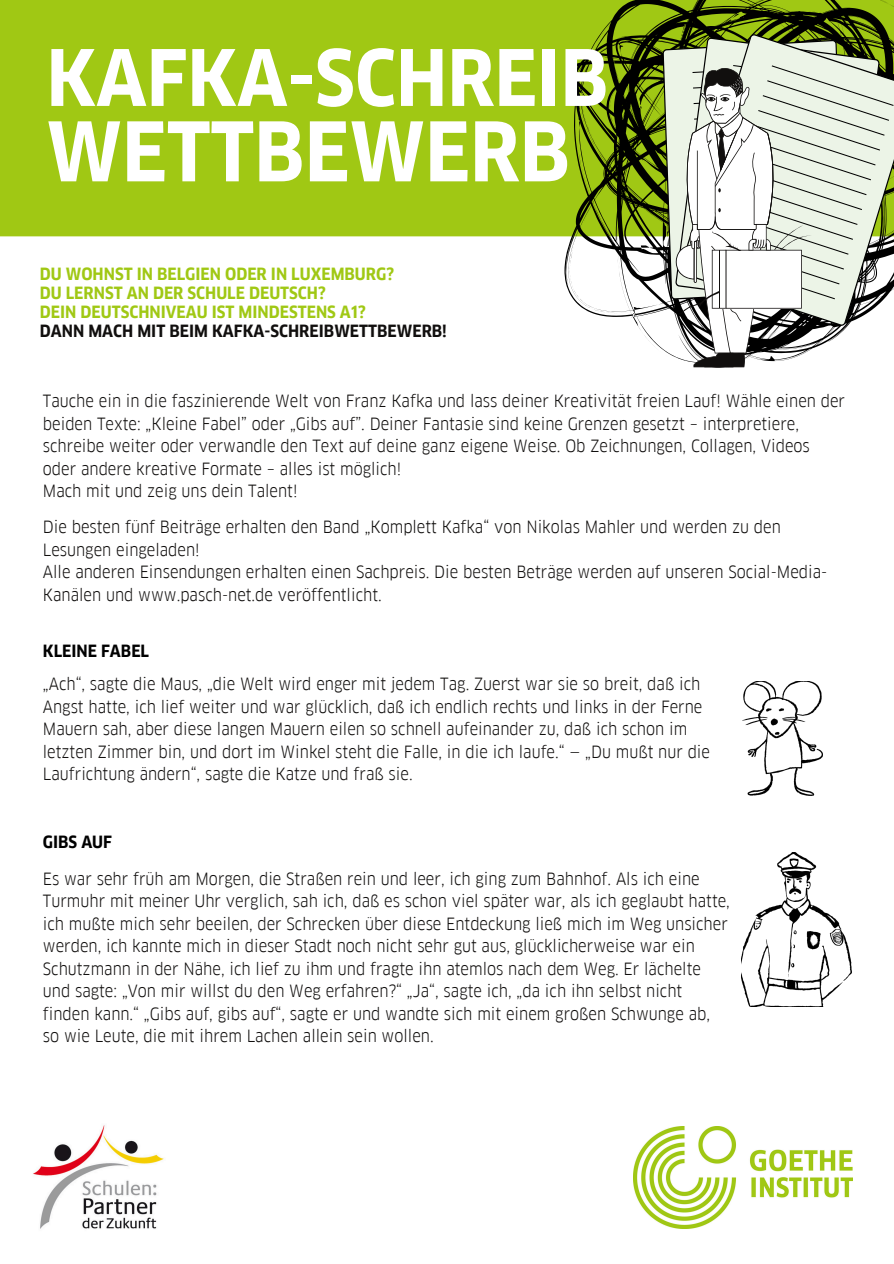
<style>
.page{position:relative;width:894px;height:1264px;background:#fff}
.page>*{position:absolute;margin:0;border:0;box-sizing:border-box;transform-origin:0 0}
.t1{font:700 79.95px "Goethe FF Clan";color:#fff}
.t2{font:700 75.9px "Goethe FF Clan";color:#fff}
.t3{font:16.5px/22.5px "Goethe FF Clan";color:#110f0e}
.t4{font:700 16.5px/19.2px "Goethe FF Clan";color:#a0c814}
.t5{font:700 16.5px "Goethe FF Clan";color:#000}
.s1{color:#110f0e}
</style>
<div class="page">
<div style="left:0;top:0;width:893px;height:1263px;background:#a0c814"></div>
<div style="left:0;top:236px;width:893px;height:1027px;background:#fff"></div>
<img style="left:742px;top:681px;width:80px;height:114px">
<img style="left:740px;top:852px;width:111px;height:154px">
<img style="left:633px;top:1126px;width:218px;height:102px">
<svg style="left:564px;top:0;width:329px;height:368px"></svg>
<svg style="left:661px;top:39px;width:12px;height:262px;background:#939d78"></svg>
<svg style="left:677px;top:32px;width:216px;height:33px;background:#97a279"></svg>
<svg style="left:675px;top:65px;width:218px;height:302px;background:#d0d4cd"></svg>
<img style="left:27px;top:1120px;width:142px;height:113px">
<p class="t2" style="left:46px;top:31px;width:563px">KAFKA-SCHREIB</p>
<p class="t1" style="left:46px;top:102px;width:525px">WETTBEWERB</p>
<p class="t4" style="left:40px;top:264px;width:408px">DU WOHNST IN BELGIEN ODER IN LUXEMBURG?<br>DU LERNST AN DER SCHULE DEUTSCH?<br>DEIN DEUTSCHNIVEAU IST MINDESTENS A1?<br><span class="s1">DANN MACH MIT BEIM KAFKA-SCHREIBWETTBEWERB!</span></p>
<h2 class="t3" style="left:43px;top:390px;width:803px">Tauche ein in die faszinierende Welt von Franz Kafka und lass deiner Kreativität freien Lauf! Wähle einen der beiden Texte: „Kleine Fabel” oder „Gibs auf”. Deiner Fantasie sind keine Grenzen gesetzt – interpretiere, schreibe weiter oder verwandle den Text auf deine ganz eigene Weise. Ob Zeichnungen, Collagen, Videos oder andere kreative Formate – alles ist möglich!</h2>
<p class="t3" style="left:43px;top:480px;width:256px">Mach mit und zeig uns dein Talent!</p>
<p class="t3" style="left:43px;top:516px;width:739px">Die besten fünf Beiträge erhalten den Band „Komplett Kafka“ von Nikolas Mahler und werden zu den<br>Lesungen eingeladen!</p>
<h2 class="t3" style="left:43px;top:561px;width:785px">Alle anderen Einsendungen erhalten einen Sachpreis. Die besten Beträge werden auf unseren Social-Media-<br>Kanälen und www.pasch-net.de veröffentlicht.</h2>
<p class="t5" style="left:43px;top:640px;width:108px">KLEINE FABEL</p>
<p class="t3" style="left:43px;top:673px;width:668px">„Ach“, sagte die Maus, „die Welt wird enger mit jedem Tag. Zuerst war sie so breit, daß ich Angst hatte, ich lief weiter und war glücklich, daß ich endlich rechts und links in der Ferne Mauern sah, aber diese langen Mauern eilen so schnell aufeinander zu, daß ich schon im letzten Zimmer bin, und dort im Winkel steht die Falle, in die ich laufe.“ — „Du mußt nur die Laufrichtung ändern“, sagte die Katze und fraß sie.</p>
<p class="t5" style="left:43px;top:831px;width:71px">GIBS AUF</p>
<p class="t3" style="left:43px;top:867px;width:688px">Es war sehr früh am Morgen, die Straßen rein und leer, ich ging zum Bahnhof. Als ich eine Turmuhr mit meiner Uhr verglich, sah ich, daß es schon viel später war, als ich geglaubt hatte, ich mußte mich sehr beeilen, der Schrecken über diese Entdeckung ließ mich im Weg unsicher werden, ich kannte mich in dieser Stadt noch nicht sehr gut aus, glücklicherweise war ein Schutzmann in der Nähe, ich lief zu ihm und fragte ihn atemlos nach dem Weg. Er lächelte und sagte: „Von mir willst du den Weg erfahren?“ „Ja“, sagte ich, „da ich ihn selbst nicht finden kann.“ „Gibs auf, gibs auf“, sagte er und wandte sich mit einem großen Schwunge ab, so wie Leute, die mit ihrem Lachen allein sein wollen.</p>
</div>
